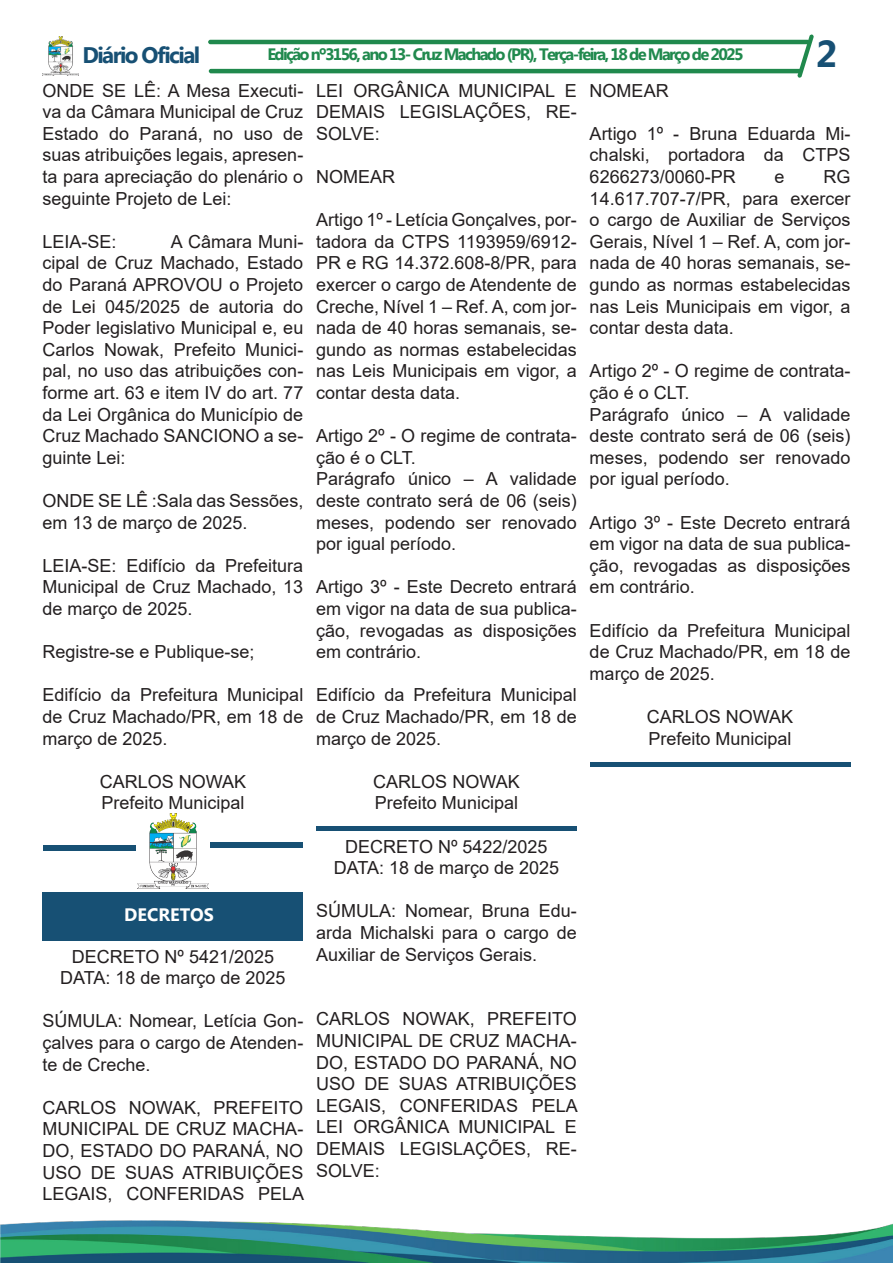
<style>
.page{position:relative;width:893px;height:1263px;background:#fff}
.page>*{position:absolute;margin:0;border:0;box-sizing:border-box;transform-origin:0 0}
.t1{font:700 37.5px "Myanmar Text";color:#175074}
.t2{font:700 22.5px "Myanmar Text";letter-spacing:-.07em;color:#175074}
.t3{font:18px/21.6px "Arial";color:#231f20;text-align:justify}
.t4{font:700 18px "Myanmar Text";color:#fff}
.t5{font:700 16.5px "Myanmar Text";letter-spacing:-.1em;color:#20894d}
</style>
<div class="page">
<hr style="left:208px;top:40px;width:602px;height:4px;background:#20894d;border-radius:2px">
<hr style="left:209px;top:69px;width:593px;height:4px;background:#20894d;border-radius:2px">
<img style="left:43px;top:37px;width:36px;height:38px">
<svg style="left:797px;top:34px;width:17px;height:44px"></svg>
<img style="left:0;top:1220px;width:892px;height:43px">
<img style="left:892px;top:1223px;width:1px;height:40px">
<svg style="left:43px;top:845px;width:92px;height:6px"></svg>
<img style="left:138px;top:813px;width:70px;height:75px">
<svg style="left:210px;top:842px;width:93px;height:6px"></svg>
<div style="left:43px;top:892px;width:260px;height:49px;background:#175074"></div>
<svg style="left:316px;top:826px;width:261px;height:5px"></svg>
<svg style="left:590px;top:762px;width:260px;height:4px"></svg>
<p class="t2" style="left:82px;top:42px;width:119px">Diário Oficial</p>
<p class="t5" style="left:267px;top:45px;width:478px">Edição nº3156, ano 13- Cruz Machado (PR), Terça-feira, 18 de Março de 2025</p>
<p class="t1" style="left:816px;top:32px;width:23px">2</p>
<p class="t3" style="left:43px;top:79px;width:262px">ONDE SE LÊ: A Mesa Executi&shy;va da Câmara Municipal de Cruz Estado do Paraná, no uso de suas atribuições legais, apresen&shy;ta para apreciação do plenário o seguinte Projeto de Lei:</p>
<p class="t3" style="left:43px;top:231px;width:76px">LEIA-SE:</p>
<p class="t3" style="left:316px;top:79px;width:262px">LEI ORGÂNICA MUNICIPAL E DEMAIS LEGISLAÇÕES, RE-SOLVE:</p>
<p class="t3" style="left:316px;top:166px;width:81px">NOMEAR</p>
<p class="t3" style="left:316px;top:209px;width:262px">Artigo 1º - Letícia Gonçalves, por&shy;tadora da CTPS 1193959/6912- PR e RG 14.372.608-8/PR, para exercer o cargo de Atendente de Creche, Nível 1 – Ref. A, com jor&shy;nada de 40 horas semanais, se&shy;gundo as normas estabelecidas nas Leis Municipais em vigor, a contar desta data.</p>
<p class="t3" style="left:316px;top:425px;width:262px">Artigo 2º - O regime de contrata&shy;ção é o CLT.</p>
<p class="t3" style="left:316px;top:468px;width:262px">Parágrafo único – A validade deste contrato será de 06 (seis) meses, podendo ser renovado por igual período.</p>
<p class="t3" style="left:316px;top:576px;width:262px">Artigo 3º - Este Decreto entrará em vigor na data de sua publica&shy;ção, revogadas as disposições em contrário.</p>
<p class="t3" style="left:316px;top:684px;width:262px">Edifício da Prefeitura Municipal de Cruz Machado/PR, em 18 de março de 2025.</p>
<p class="t3" style="left:373px;top:771px;width:148px">CARLOS NOWAK</p>
<p class="t3" style="left:375px;top:792px;width:145px">Prefeito Municipal</p>
<p class="t3" style="left:345px;top:835px;width:204px">DECRETO Nº 5422/2025</p>
<p class="t3" style="left:334px;top:857px;width:227px">DATA: 18 de março de 2025</p>
<p class="t3" style="left:316px;top:900px;width:262px">SÚMULA: Nomear, Bruna Edu&shy;arda Michalski para o cargo de Auxiliar de Serviços Gerais.</p>
<p class="t3" style="left:590px;top:79px;width:81px">NOMEAR</p>
<p class="t3" style="left:590px;top:123px;width:262px">Artigo 1º - Bruna Eduarda Mi&shy;chalski, portadora da CTPS 6266273/0060-PR</p>
<p class="t3" style="left:590px;top:166px;width:262px;text-indent:234px">RG 14.617.707-7/PR, para exercer o cargo de Auxiliar de Serviços Gerais, Nível 1 – Ref. A, com jor&shy;nada de 40 horas semanais, se&shy;gundo as normas estabelecidas nas Leis Municipais em vigor, a contar desta data.</p>
<p class="t3" style="left:590px;top:360px;width:262px">Artigo 2º - O regime de contrata&shy;ção é o CLT.</p>
<p class="t3" style="left:590px;top:403px;width:262px">Parágrafo único – A validade deste contrato será de 06 (seis) meses, podendo ser renovado por igual período.</p>
<p class="t3" style="left:590px;top:511px;width:262px">Artigo 3º - Este Decreto entrará em vigor na data de sua publica&shy;ção, revogadas as disposições em contrário.</p>
<p class="t3" style="left:590px;top:619px;width:262px">Edifício da Prefeitura Municipal de Cruz Machado/PR, em 18 de março de 2025.</p>
<p class="t3" style="left:647px;top:706px;width:148px">CARLOS NOWAK</p>
<p class="t3" style="left:648px;top:727px;width:145px">Prefeito Municipal</p>
<p class="t3" style="left:775px;top:166px;width:12px">e</p>
<p class="t3" style="left:43px;top:231px;width:262px;text-indent:128px">A Câmara Muni&shy;cipal de Cruz Machado, Estado do Paraná APROVOU o Projeto de Lei 045/2025 de autoria do Poder legislativo Municipal e, eu Carlos Nowak, Prefeito Munici&shy;pal, no uso das atribuições con&shy;forme art. 63 e item IV do art. 77 da Lei Orgânica do Município de Cruz Machado SANCIONO a se&shy;guinte Lei:</p>
<p class="t3" style="left:43px;top:490px;width:262px">ONDE SE LÊ :Sala das Sessões, em 13 de março de 2025.</p>
<p class="t3" style="left:43px;top:555px;width:262px">LEIA-SE: Edifício da Prefeitura Municipal de Cruz Machado, 13 de março de 2025.</p>
<p class="t3" style="left:43px;top:641px;width:214px">Registre-se e Publique-se;</p>
<p class="t3" style="left:43px;top:684px;width:262px">Edifício da Prefeitura Municipal de Cruz Machado/PR, em 18 de março de 2025.</p>
<p class="t3" style="left:100px;top:771px;width:148px">CARLOS NOWAK</p>
<p class="t3" style="left:101px;top:792px;width:145px">Prefeito Municipal</p>
<p class="t4" style="left:124px;top:904px;width:91px">DECRETOS</p>
<p class="t3" style="left:72px;top:945px;width:204px">DECRETO Nº 5421/2025</p>
<p class="t3" style="left:60px;top:967px;width:227px">DATA: 18 de março de 2025</p>
<p class="t3" style="left:43px;top:1010px;width:262px">SÚMULA: Nomear, Letícia Gon&shy;çalves para o cargo de Atenden&shy;te de Creche.</p>
<p class="t3" style="left:43px;top:1096px;width:263px">CARLOS NOWAK, PREFEITO MUNICIPAL DE CRUZ MACHA-DO, ESTADO DO PARANÁ, NO USO DE SUAS ATRIBUIÇÕES LEGAIS, CONFERIDAS PELA</p>
<p class="t3" style="left:316px;top:1008px;width:263px">CARLOS NOWAK, PREFEITO MUNICIPAL DE CRUZ MACHA-DO, ESTADO DO PARANÁ, NO USO DE SUAS ATRIBUIÇÕES LEGAIS, CONFERIDAS PELA LEI ORGÂNICA MUNICIPAL E DEMAIS LEGISLAÇÕES, RE-SOLVE:</p>
</div>
